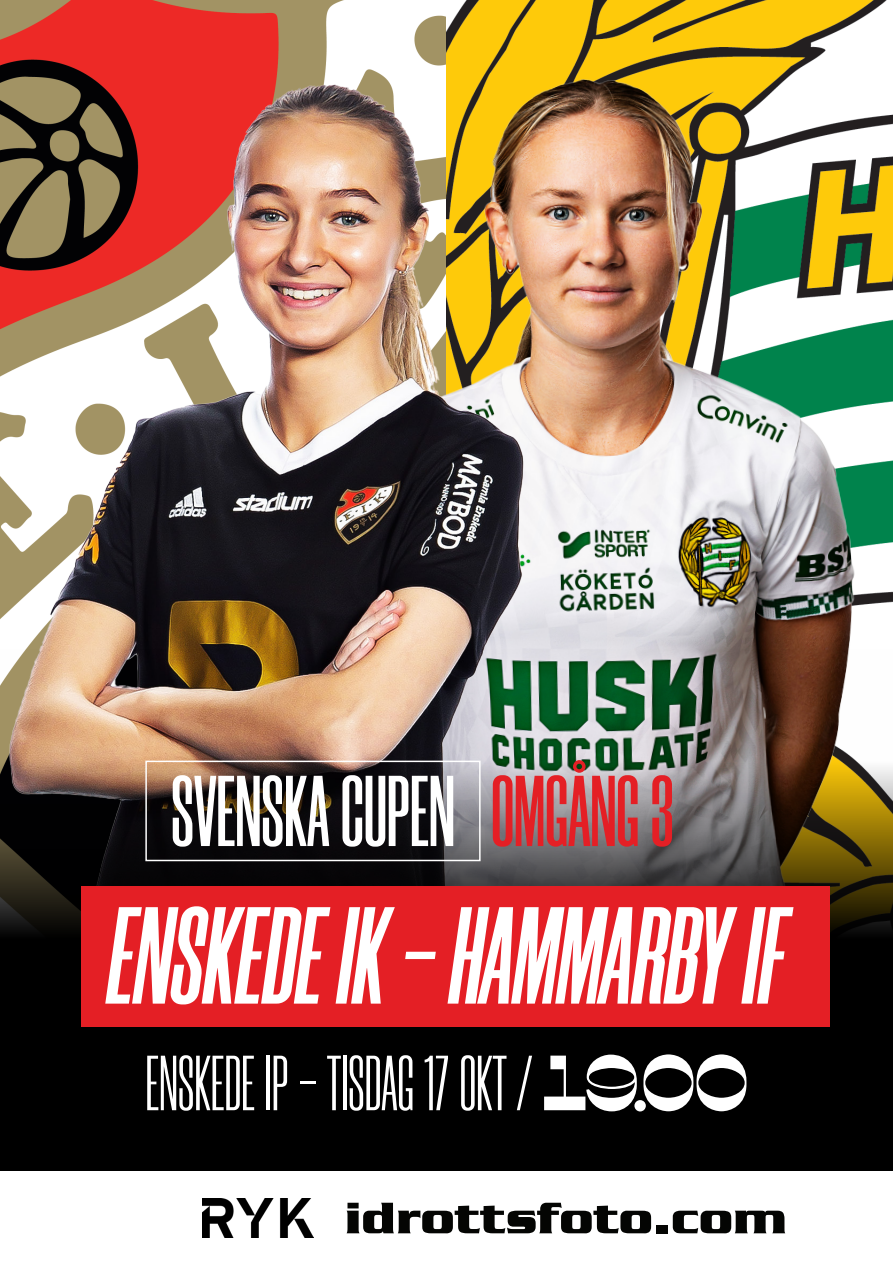
<style>
.page{position:relative;width:893px;height:1263px;background:#fff}
.page>*{position:absolute;margin:0;border:0;box-sizing:border-box;transform-origin:0 0}
.t1{font:italic 700 138px "Morganite";color:#fff}
.t2{font:600 100.5px "Morganite";color:#fff}
.t3{font:78px "Morganite";color:#fff}
.s1{color:#e41f25}
.s2{font-family:"Misto"}
</style>
<div class="page">
<img style="left:0;top:0;width:446px;height:1035px">
<img style="left:449px;top:0;width:438px;height:26px">
<img style="left:288px;top:26px;width:605px;height:623px">
<img style="left:0;top:82px;width:524px;height:807px">
<img style="left:1px;top:649px;width:892px;height:522px">
<div style="left:81px;top:886px;width:749px;height:141px;background:#e41f25"></div>
<div style="left:145px;top:761px;width:336px;height:100px;border:2px solid #fff"></div>
<img style="left:202px;top:1199px;width:111px;height:38px">
<svg style="left:347px;top:1203px;width:304px;height:30px"></svg>
<div style="left:656px;top:1225px;width:12px;height:8px;background:#040503"></div>
<svg style="left:673px;top:1211px;width:112px;height:22px"></svg>
<p class="t2" style="left:171px;top:760px;width:504px">SVENSKA CUPEN <span class="s1">OMGÅNG 3</span></p>
<p class="t1" style="left:108px;top:885px;width:679px">ENSKEDE IK - HAMMARBY IF</p>
<p class="t3" style="left:146px;top:1044px;width:604px">ENSKEDE IP - TISDAG 17 OKT / <span class="s2">19.00</span></p>
</div>
